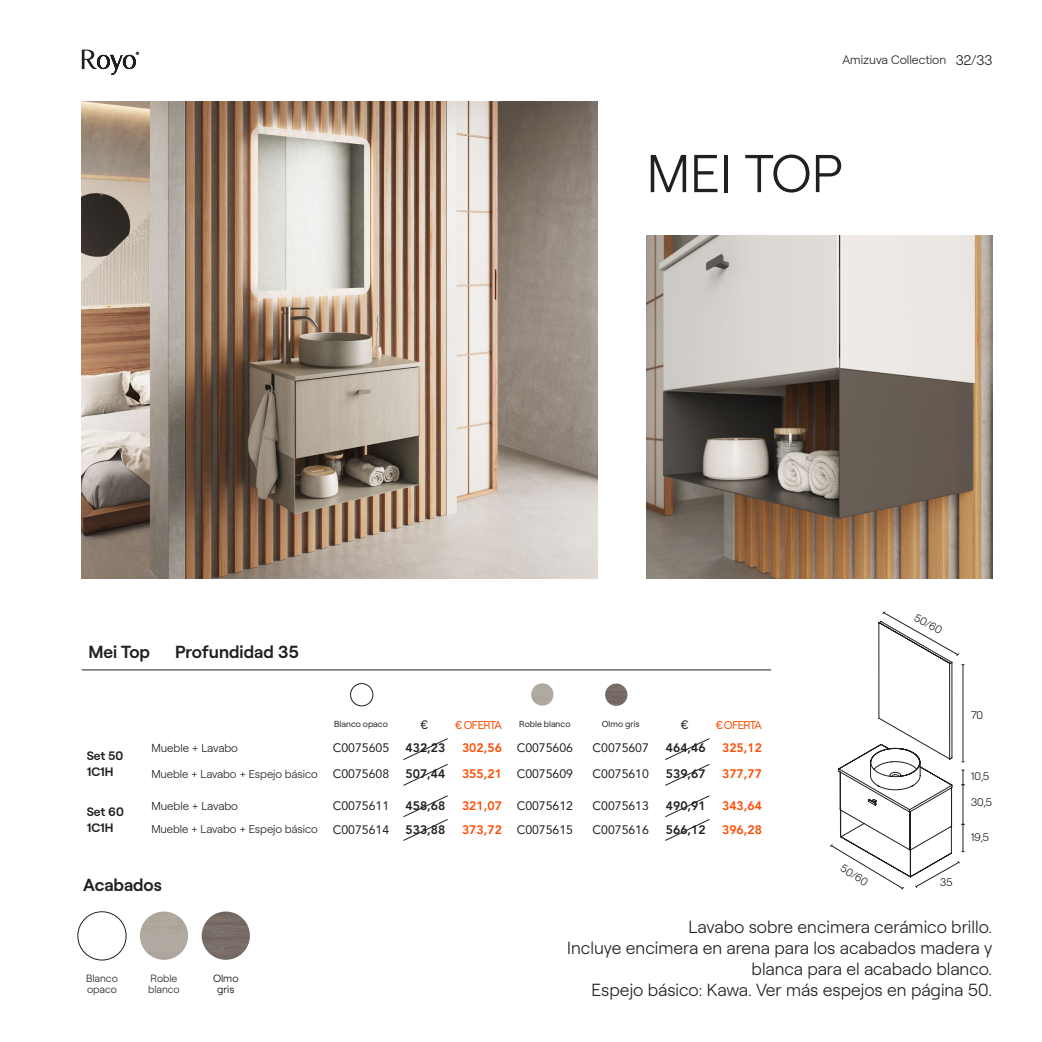
<style>
.page{position:relative;width:1042px;height:1042px;background:#fff}
.page>*{position:absolute;margin:0;border:0;box-sizing:border-box;transform-origin:0 0}
.t1{font:300 53.2px "Roobert";color:#231f20}
.t2{font:300 17.5px/21px "Roobert";color:#231f20;text-align:right}
.t3{font:600 17.5px "Roobert";color:#231f20}
.t4{font:300 14px "Roobert";color:#231f20}
.t5{font:12.25px "Avenir LT Std";color:#231f20}
.t6{font:800 12.25px "Avenir LT Std";color:#231f20}
.t7{font:800 12.25px "Avenir LT Std";color:#ff4a01}
.t8{font:600 12.25px/15.4px "Roobert";color:#231f20}
.t9{font:300 12.25px "Roobert";color:#231f20}
.t10{font:12.25px "Roobert";color:#231f20}
.t11{font:300 11.55px "Roobert";letter-spacing:-.005em;color:#231f20}
.t12{font:300 11.38px "Roobert";letter-spacing:-.005em;color:#231f20}
.t13{font:11.38px "Roobert";letter-spacing:-.05em;color:#ff4a01}
.t14{font:300 11.03px "Roobert";letter-spacing:-.025em;color:#231f20}
.t15{font:300 10.5px/10.5px "Roobert";color:#231f20}
.t16{font:300 10.5px/10.5px "Roobert";color:#000;text-align:center}
.t17{font:8.75px "Roobert";color:#231f20}
.s1{font-weight:800;color:#ff4a01}
.s2{font-family:"Avenir LT Std";font-weight:400;font-size:12.25px}
</style>
<div class="page">
<img style="left:82px;top:102px;width:516px;height:476px">
<img style="left:646px;top:236px;width:346px;height:342px">
<img style="left:202px;top:911px;width:48px;height:49px;border-radius:24px">
<div style="left:140px;top:911px;width:48px;height:49px;background:#b0a89f;border-radius:24px"></div>
<div style="left:78px;top:911px;width:48px;height:49px;border:1px solid #231f20;border-radius:50%"></div>
<hr style="left:82px;top:669px;width:87px;height:1px;background:#231f20">
<hr style="left:169px;top:669px;width:602px;height:1px;background:#231f20">
<img style="left:531px;top:683px;width:22px;height:23px;border-radius:11px">
<img style="left:605px;top:683px;width:22px;height:23px;border-radius:11px">
<div style="left:350px;top:683px;width:23px;height:23px;border:1px solid #231f20;border-radius:50%"></div>
<svg style="left:665px;top:795px;width:45px;height:46px"></svg>
<svg style="left:403px;top:795px;width:45px;height:46px"></svg>
<svg style="left:665px;top:738px;width:45px;height:48px"></svg>
<svg style="left:403px;top:738px;width:45px;height:48px"></svg>
<svg style="left:830px;top:611px;width:134px;height:279px"></svg>
<svg style="left:82px;top:50px;width:57px;height:25px"></svg>
<p class="t9" style="left:842px;top:51px;width:105px">Amizuva Collection</p>
<p class="t4" style="left:955px;top:50px;width:38px">32/33</p>
<h1 class="t1" style="left:647px;top:134px;width:197px">MEI TOP</h1>
<p class="t3" style="left:88px;top:638px;width:63px">Mei Top</p>
<p class="t3" style="left:175px;top:638px;width:125px">Profundidad 35</p>
<p class="t17" style="left:334px;top:718px;width:55px">Blanco opaco</p>
<p class="t10" style="left:420px;top:715px;width:9px">€</p>
<p class="t13" style="left:455px;top:716px;width:48px">€OFERTA</p>
<p class="t17" style="left:519px;top:718px;width:53px">Roble blanco</p>
<p class="t17" style="left:602px;top:718px;width:39px">Olmo gris</p>
<p class="t10" style="left:681px;top:715px;width:9px">€</p>
<p class="t13" style="left:716px;top:716px;width:48px">€OFERTA</p>
<p class="t8" style="left:87px;top:747px;width:38px">Set 50<br>1C1H</p>
<p class="t8" style="left:87px;top:803px;width:39px">Set 60<br>1C1H</p>
<p class="t11" style="left:151px;top:739px;width:88px">Mueble + Lavabo</p>
<p class="t5" style="left:333px;top:741px;width:58px">C0075605</p>
<p class="t6" style="left:405px;top:741px;width:41px">432,23</p>
<p class="t5" style="left:462px;top:741px;width:112px"><span class="s1">302,56</span> C0075606</p>
<p class="t5" style="left:592px;top:741px;width:58px">C0075607</p>
<p class="t6" style="left:666px;top:741px;width:41px">464,46</p>
<p class="t7" style="left:722px;top:741px;width:41px">325,12</p>
<p class="t12" style="left:151px;top:765px;width:239px">Mueble + Lavabo + Espejo básico <span class="s2">C0075608</span></p>
<p class="t6" style="left:405px;top:767px;width:41px">507,44</p>
<p class="t5" style="left:462px;top:767px;width:112px"><span class="s1">355,21</span> C0075609</p>
<p class="t5" style="left:592px;top:767px;width:58px">C0075610</p>
<p class="t6" style="left:666px;top:767px;width:41px">539,67</p>
<p class="t7" style="left:722px;top:767px;width:41px">377,77</p>
<p class="t11" style="left:151px;top:797px;width:88px">Mueble + Lavabo</p>
<p class="t5" style="left:333px;top:798px;width:58px">C0075611</p>
<p class="t6" style="left:405px;top:798px;width:41px">458,68</p>
<p class="t5" style="left:462px;top:798px;width:112px"><span class="s1">321,07</span> C0075612</p>
<p class="t5" style="left:592px;top:798px;width:58px">C0075613</p>
<p class="t6" style="left:666px;top:798px;width:41px">490,91</p>
<p class="t7" style="left:722px;top:798px;width:41px">343,64</p>
<p class="t12" style="left:151px;top:821px;width:239px">Mueble + Lavabo + Espejo básico <span class="s2">C0075614</span></p>
<p class="t6" style="left:405px;top:822px;width:41px">533,88</p>
<p class="t5" style="left:462px;top:822px;width:112px"><span class="s1">373,72</span> C0075615</p>
<p class="t5" style="left:592px;top:822px;width:58px">C0075616</p>
<p class="t6" style="left:666px;top:822px;width:41px">566,12</p>
<p class="t7" style="left:722px;top:822px;width:41px">396,28</p>
<p class="t14" style="left:919px;top:609px;width:31px;rotate:29deg">50/60</p>
<p class="t14" style="left:971px;top:706px;width:14px">70</p>
<p class="t14" style="left:971px;top:768px;width:20px">10,5</p>
<p class="t14" style="left:971px;top:793px;width:23px">30,5</p>
<p class="t14" style="left:971px;top:829px;width:20px">19,5</p>
<p class="t3" style="left:83px;top:871px;width:80px">Acabados</p>
<p class="t15" style="left:86px;top:972px;width:33px">Blanco opaco</p>
<p class="t15" style="left:148px;top:972px;width:33px">Roble blanco</p>
<p class="t16" style="left:213px;top:972px;width:27px">Olmo gris</p>
<p class="t14" style="left:846px;top:860px;width:31px;rotate:31deg">50/60</p>
<p class="t14" style="left:940px;top:874px;width:14px">35</p>
<p class="t2" style="left:567px;top:915px;width:426px">Lavabo sobre encimera cerámico brillo.<br>Incluye encimera en arena para los acabados madera y blanca para el acabado blanco.<br>Espejo básico: Kawa. Ver más espejos en página 50.</p>
</div>
